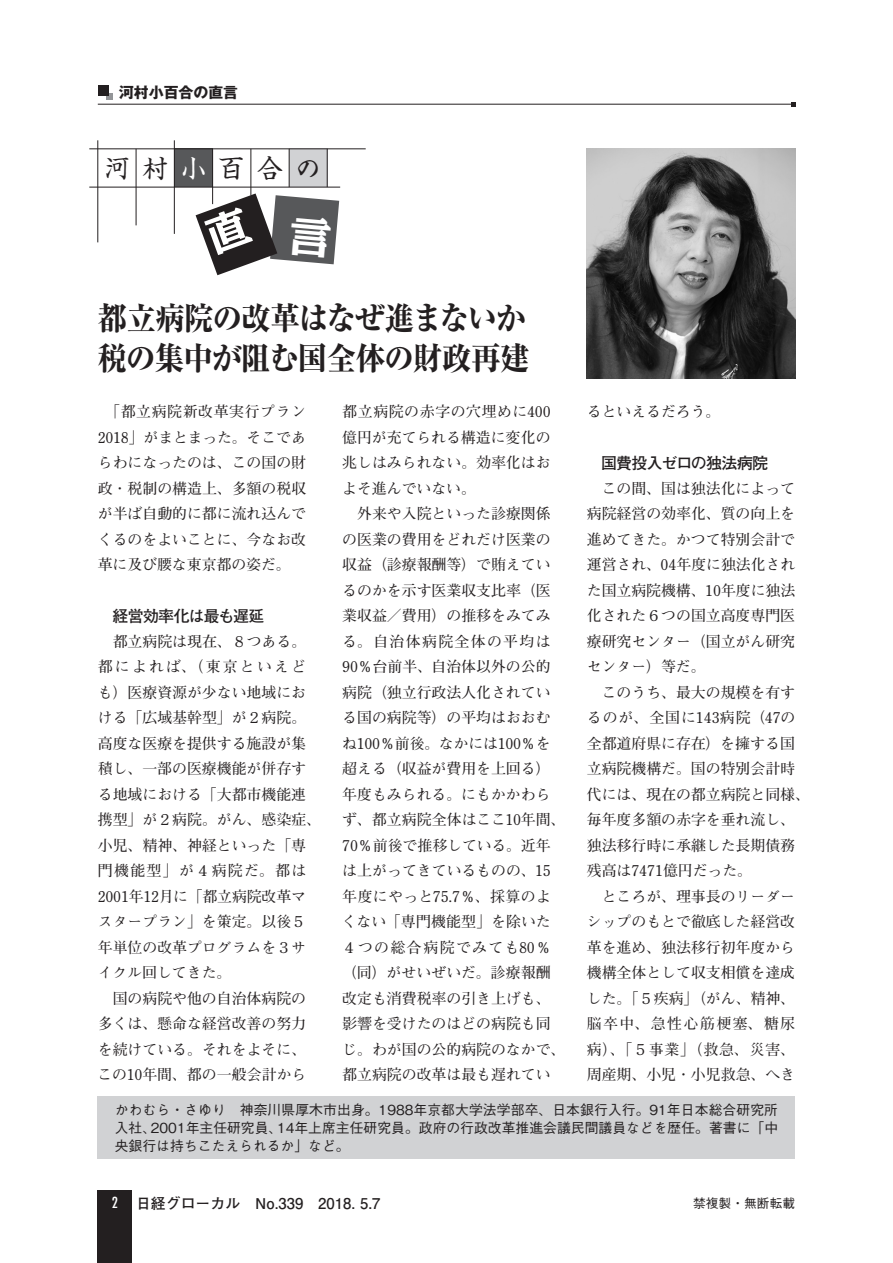
<style>
.page{position:relative;width:893px;height:1263px;background:#fff}
.page>*{position:absolute;margin:0;border:0;box-sizing:border-box;transform-origin:0 0}
.直言タイトル{font:800 31.95px "Ryumin Pr 6 N";letter-spacing:-.035em;color:#231f20;scale:.93 1}
.t1{font:25.5px "Shinsei Kai Pro CBSK1";color:#231f20}
.t2{font:25.5px "Shinsei Kai Pro CBSK1";color:#fff}
.小見出し{font:700 15.9px "Futo Go B101 Pr 6 N";letter-spacing:-.05em;color:#231f20}
.本文{font:700 14.85px/25.5px "Futo Min A101 Pr 6 N";color:#231f20;text-align:justify}
.t3{font:700 14.85px "Futo Go B101 Pro";color:#231f20}
.t4{font:700 14.85px "Gothic MB101 Pro";color:#231f20}
.直言-経歴{font:500 13.8px/18px "Gothic BBB Pro";color:#231f20;text-align:justify}
.t5{font:500 12.75px "Gothic BBB Pro";color:#231f20}
.s1{font-family:"Futura Std";font-weight:400;font-stretch:condensed;color:#fff}
</style>
<div class="page">
<svg style="left:791px;top:102px;width:4px;height:4px"></svg>
<hr style="left:98px;top:104px;width:697px;height:1px;background:#231f20">
<div style="left:106px;top:94px;width:7px;height:6px;background:#939598"></div>
<div style="left:98px;top:85px;width:10px;height:11px;background:#231f20"></div>
<div style="left:98px;top:1191px;width:34px;height:72px;background:#231f20"></div>
<img style="left:587px;top:149px;width:208px;height:229px">
<div style="left:98px;top:1096px;width:697px;height:63px;background:#d1d2d4"></div>
<div style="left:174px;top:149px;width:39px;height:38px;background:#57585a"></div>
<div style="left:289px;top:149px;width:38px;height:38px;background:#d1d2d4"></div>
<hr style="left:98px;top:140px;width:1px;height:102px;background:#231f20">
<hr style="left:136px;top:149px;width:1px;height:76px;background:#231f20">
<hr style="left:174px;top:140px;width:1px;height:94px;background:#231f20">
<hr style="left:212px;top:149px;width:1px;height:55px;background:#231f20">
<hr style="left:251px;top:149px;width:1px;height:47px;background:#231f20">
<hr style="left:289px;top:149px;width:1px;height:38px;background:#231f20">
<hr style="left:327px;top:149px;width:1px;height:38px;background:#231f20">
<hr style="left:89px;top:149px;width:277px;height:1px;background:#231f20">
<hr style="left:89px;top:187px;width:251px;height:1px;background:#231f20">
<svg style="left:196px;top:193px;width:143px;height:82px"></svg>
<p class="t4" style="left:119px;top:80px;width:121px">河村小百合の直言</p>
<p class="t1" style="left:104px;top:148px;width:27px">河</p>
<p class="t1" style="left:142px;top:148px;width:27px">村</p>
<p class="t2" style="left:181px;top:148px;width:27px">小</p>
<p class="t1" style="left:219px;top:148px;width:27px">百</p>
<p class="t1" style="left:257px;top:148px;width:27px">合</p>
<p class="t1" style="left:296px;top:148px;width:27px">の</p>
<p class="直言タイトル" style="left:98px;top:293px;width:462px">都立病院の改革はなぜ進まないか</p>
<p class="直言タイトル" style="left:98px;top:333px;width:466px">税の集中が阻む国全体の財政再建</p>
<p class="本文" style="left:98px;top:398px;width:210px;text-indent:8px">「都立病院新改革実行プラン2018」がまとまった。そこであらわになったのは、この国の財政・税制の構造上、多額の税収が半ば自動的に都に流れ込んでくるのをよいことに、今なお改革に及び腰な東京都の姿だ。</p>
<p class="小見出し" style="left:112px;top:603px;width:154px">経営効率化は最も遅延</p>
<p class="本文" style="left:98px;top:628px;width:225px;text-align:left;text-indent:15px">都立病院は現在、８つある。都によれば、（東京といえども）医療資源が少ない地域における「広域基幹型」が２病院。高度な医療を提供する施設が集積し、一部の医療機能が併存する地域における「大都市機能連携型」が２病院。がん、感染症、小児、精神、神経といった「専門機能型」が４病院だ。都は<br>2001年12月に「都立病院改革マスタープラン」を策定。以後５年単位の改革プログラムを３サイクル回してきた。</p>
<p class="本文" style="left:98px;top:985px;width:210px;text-indent:15px">国の病院や他の自治体病院の多くは、懸命な経営改善の努力を続けている。それをよそに、この10年間、都の一般会計から</p>
<p class="本文" style="left:342px;top:398px;width:210px">都立病院の赤字の穴埋めに400億円が充てられる構造に変化の兆しはみられない。効率化はおよそ進んでいない。</p>
<p class="本文" style="left:342px;top:500px;width:225px;text-align:left;text-indent:15px">外来や入院といった診療関係の医業の費用をどれだけ医業の収益（診療報酬等）で賄えているのかを示す医業収支比率（医業収益／費用）の推移をみてみる。自治体病院全体の平均は<br>90％台前半、自治体以外の公的病院（独立行政法人化されている国の病院等）の平均はおおむね100％前後。なかには100％を超える（収益が費用を上回る）年度もみられる。にもかかわらず、都立病院全体はここ10年間、<br>70％前後で推移している。近年は上がってきているものの、15年度にやっと75.7％、採算のよくない「専門機能型」を除いた<br>４つの総合病院でみても80％（同）がせいぜいだ。診療報酬改定も消費税率の引き上げも、影響を受けたのはどの病院も同じ。わが国の公的病院のなかで、都立病院の改革は最も遅れてい</p>
<p class="本文" style="left:587px;top:398px;width:135px">るといえるだろう。</p>
<p class="小見出し" style="left:601px;top:450px;width:168px">国費投入ゼロの独法病院</p>
<p class="本文" style="left:587px;top:475px;width:210px;text-indent:15px">この間、国は独法化によって病院経営の効率化、質の向上を進めてきた。かつて特別会計で運営され、04年度に独法化された国立病院機構、10年度に独法化された６つの国立高度専門医療研究センター（国立がん研究センター）等だ。</p>
<p class="本文" style="left:587px;top:679px;width:225px;text-align:left;text-indent:15px">このうち、最大の規模を有するのが、全国に143病院（47の全都道府県に存在）を擁する国立病院機構だ。国の特別会計時代には、現在の都立病院と同様、毎年度多額の赤字を垂れ流し、独法移行時に承継した長期債務残高は7471億円だった。</p>
<p class="本文" style="left:587px;top:883px;width:210px;text-indent:15px">ところが、理事長のリーダーシップのもとで徹底した経営改革を進め、独法移行初年度から機構全体として収支相償を達成した。「５疾病」（がん、精神、脳卒中、急性心筋梗塞、糖尿病）、「５事業」（救急、災害、周産期、小児・小児救急、へき</p>
<p class="直言-経歴" style="left:115px;top:1099px;width:665px">かわむら・さゆり　神奈川県厚木市出身。1988年京都大学法学部卒、日本銀行入行。91年日本総合研究所入社、2001年主任研究員、14年上席主任研究員。政府の行政改革推進会議民間議員などを歴任。著書に「中央銀行は持ちこたえられるか」など。</p>
<p class="t3" style="left:112px;top:1191px;width:270px"><span class="s1">2</span> 日経グローカル　No.339　2018. 5.7</p>
<p class="t5" style="left:693px;top:1193px;width:104px">禁複製・無断転載</p>
</div>
